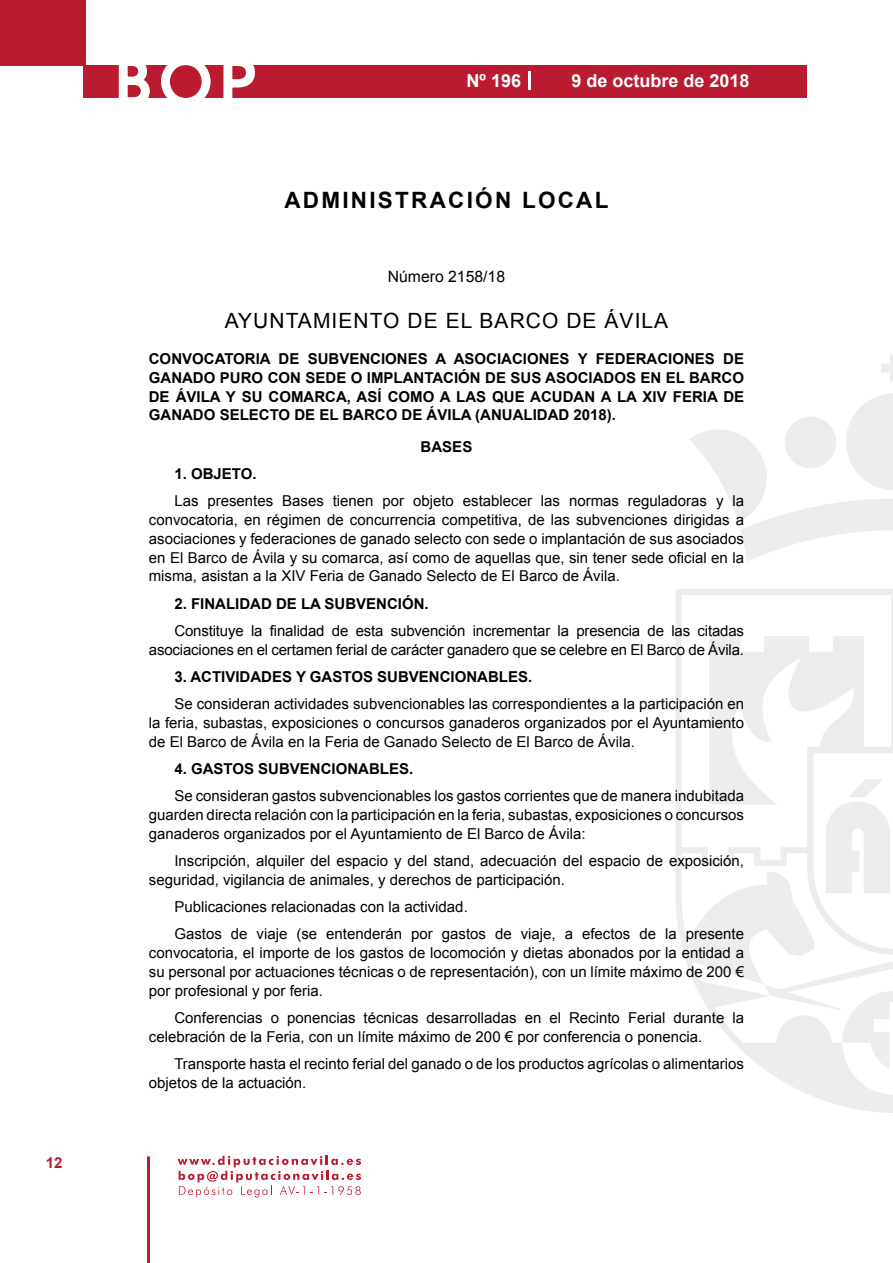
<style>
.page{position:relative;width:893px;height:1263px;background:#fff}
.page>*{position:absolute;margin:0;border:0;box-sizing:border-box;transform-origin:0 0}
.t1{font:500 61.5px "Avant Garde";color:#fff}
.t2{font:700 22.5px "Arial";letter-spacing:.1em;color:#000}
.t3{font:21px "Arial";letter-spacing:.05em;color:#000}
.t4{font:700 18px "Arial";color:#fff}
.t5{font:15.75px "Arial";color:#000}
.t6{font:15px/18.8px "Arial";color:#000;text-align:justify}
.t7{font:700 15px/18.8px "Arial";color:#000;text-align:justify}
.t8{font:700 15px "Arial";color:#ba1b2f}
</style>
<div class="page">
<svg style="left:178px;top:1156px;width:183px;height:41px"></svg>
<hr style="left:147px;top:1156px;width:3px;height:107px;background:#ba1b2f">
<div style="left:0;top:0;width:85px;height:66px;background:#ba1b2f"></div>
<div style="left:84px;top:65px;width:723px;height:33px;background:#ba1b2f"></div>
<svg style="left:118px;top:65px;width:32px;height:33px"></svg>
<svg style="left:161px;top:65px;width:50px;height:33px"></svg>
<svg style="left:223px;top:65px;width:32px;height:33px"></svg>
<svg style="left:529px;top:71px;width:2px;height:19px"></svg>
<svg style="left:881px;top:355px;width:12px;height:27px"></svg>
<svg style="left:690px;top:393px;width:203px;height:168px"></svg>
<svg style="left:676px;top:589px;width:217px;height:524px"></svg>
<svg style="left:764px;top:984px;width:129px;height:86px"></svg>
<svg style="left:825px;top:779px;width:66px;height:114px"></svg>
<p class="t8" style="left:46px;top:1153px;width:18px">12</p>
<h1 class="t1" style="left:115px;top:44px;width:141px">BOP</h1>
<p class="t4" style="left:467px;top:69px;width:56px">Nº 196</p>
<p class="t4" style="left:571px;top:69px;width:180px">9 de octubre de 2018</p>
<h2 class="t2" style="left:284px;top:185px;width:325px">ADMINISTRACIÓN LOCAL</h2>
<p class="t5" style="left:388px;top:266px;width:119px">Número 2158/18</p>
<h3 class="t3" style="left:225px;top:307px;width:445px">AYUNTAMIENTO DE EL BARCO DE ÁVILA</h3>
<p class="t7" style="left:149px;top:350px;width:597px">CONVOCATORIA DE SUBVENCIONES A ASOCIACIONES Y FEDERACIONES DE GANADO PURO CON SEDE O IMPLANTACIÓN DE SUS ASOCIADOS EN EL BARCO DE ÁVILA Y SU COMARCA, ASÍ COMO A LAS QUE ACUDAN A LA XIV FERIA DE GANADO SELECTO DE EL BARCO DE ÁVILA (ANUALIDAD 2018).</p>
<p class="t7" style="left:421px;top:438px;width:53px">BASES</p>
<p class="t7" style="left:174px;top:465px;width:84px">1. OBJETO.</p>
<p class="t6" style="left:149px;top:492px;width:597px;text-indent:26px">Las presentes Bases tienen por objeto establecer las normas reguladoras y la convocatoria, en régimen de concurrencia competitiva, de las subvenciones dirigidas a asociaciones y federaciones de ganado selecto con sede o implantación de sus asociados en El Barco de Ávila y su comarca, así como de aquellas que, sin tener sede oficial en la misma, asistan a la XIV Feria de Ganado Selecto de El Barco de Ávila.</p>
<p class="t7" style="left:174px;top:594px;width:256px">2. FINALIDAD DE LA SUBVENCIÓN.</p>
<p class="t6" style="left:149px;top:621px;width:597px;text-align:right">Constituye la finalidad de esta subvención incrementar la presencia de las citadas asociaciones en el certamen ferial de carácter ganadero que se celebre en El Barco de Ávila.</p>
<p class="t7" style="left:174px;top:668px;width:359px">3. ACTIVIDADES Y GASTOS SUBVENCIONABLES.</p>
<p class="t6" style="left:149px;top:695px;width:597px;text-indent:26px">Se consideran actividades subvencionables las correspondientes a la participación en la feria, subastas, exposiciones o concursos ganaderos organizados por el Ayuntamiento de El Barco de Ávila en la Feria de Ganado Selecto de El Barco de Ávila.</p>
<p class="t7" style="left:174px;top:760px;width:240px">4. GASTOS SUBVENCIONABLES.</p>
<p class="t6" style="left:149px;top:787px;width:597px;text-indent:26px">Se consideran gastos subvencionables los gastos corrientes que de manera indubitada guarden directa relación con la participación en la feria, subastas, exposiciones o concursos ganaderos organizados por el Ayuntamiento de El Barco de Ávila:</p>
<p class="t6" style="left:149px;top:851px;width:597px;text-indent:26px">Inscripción, alquiler del espacio y del stand, adecuación del espacio de exposición, seguridad, vigilancia de animales, y derechos de participación.</p>
<p class="t6" style="left:174px;top:893px;width:571px;line-height:27.3px">Publicaciones relacionadas con la actividad.<br>Gastos de viaje (se entenderán por gastos de viaje, a efectos de la presente</p>
<p class="t6" style="left:149px;top:943px;width:597px">convocatoria, el importe de los gastos de locomoción y dietas abonados por la entidad a su personal por actuaciones técnicas o de representación), con un límite máximo de 200 € por profesional y por feria.</p>
<p class="t6" style="left:149px;top:1008px;width:597px;text-indent:26px">Conferencias o ponencias técnicas desarrolladas en el Recinto Ferial durante la celebración de la Feria, con un límite máximo de 200 € por conferencia o ponencia.</p>
<p class="t6" style="left:149px;top:1054px;width:597px;text-indent:26px">Transporte hasta el recinto ferial del ganado o de los productos agrícolas o alimentarios objetos de la actuación.</p>
</div>
